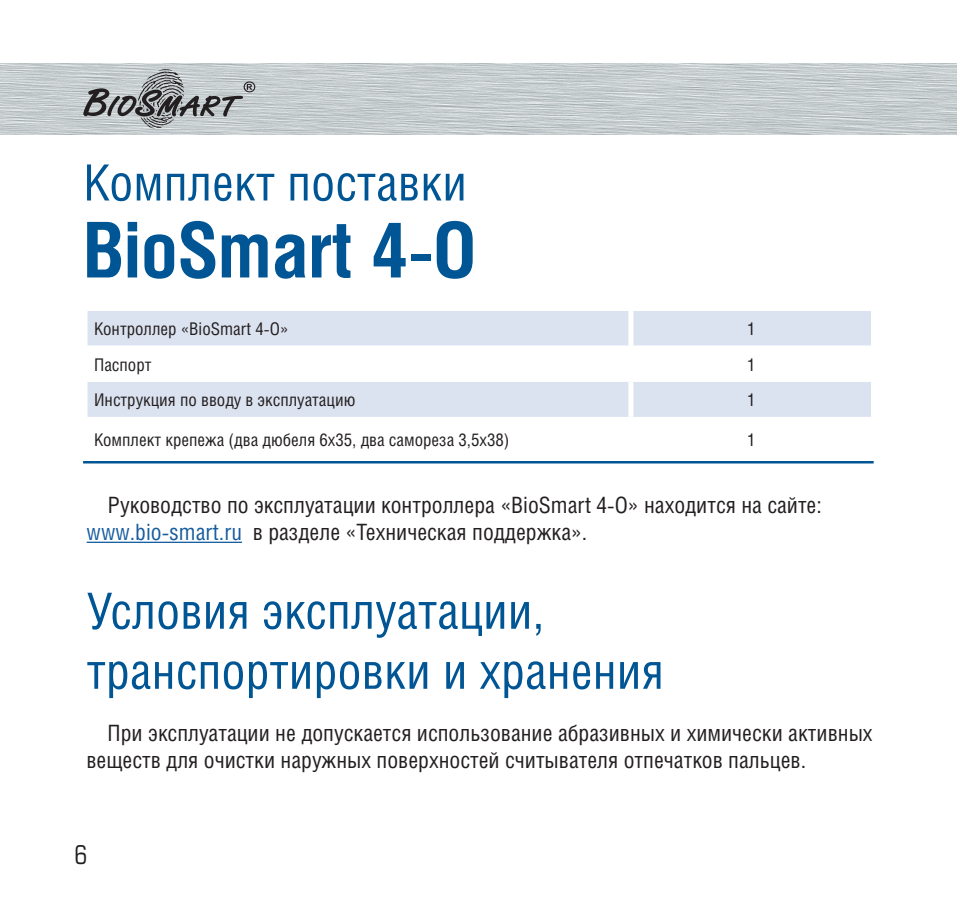
<style>
.page{position:relative;width:957px;height:922px;background:#fff}
.page>*{position:absolute;margin:0;border:0;box-sizing:border-box;transform-origin:0 0}
.t1{font:700 77px "Helios Cond";color:#005594}
.t2{font:50px/60px "Helios Cond";color:#005594}
.t3{font:25px "Europe Cond";color:#231f20}
.t4{font:22.5px/27px "Helios Cond";color:#231f20}
.t5{font:17.5px "Helios Cond";color:#231f20}
.s1{color:#175d9e}
</style>
<div class="page">
<img style="left:0;top:64px;width:957px;height:71px">
<svg style="left:83px;top:69px;width:172px;height:59px;background:#a4a8aa"></svg>
<svg style="left:88px;top:311px;width:783px;height:106px;fill:#dce3f0"></svg>
<hr style="left:87px;top:345px;width:541px;height:1px;background:#fff">
<hr style="left:633px;top:345px;width:239px;height:1px;background:#fff">
<hr style="left:87px;top:381px;width:541px;height:1px;background:#fff">
<hr style="left:633px;top:381px;width:239px;height:1px;background:#fff">
<div style="left:628px;top:311px;width:5px;height:35px;background:#fff"></div>
<div style="left:628px;top:346px;width:5px;height:35px;background:#fff"></div>
<div style="left:628px;top:381px;width:5px;height:36px;background:#fff"></div>
<hr style="left:87px;top:541px;width:155px;height:2px;background:#175d9e">
<hr style="left:83px;top:461px;width:790px;height:2px;background:#005594">
<p class="t2" style="left:83px;top:152px;width:385px">Комплект поставки</p>
<p class="t1" style="left:83px;top:204px;width:394px">BioSmart 4-O</p>
<p class="t5" style="left:94px;top:318px;width:196px">Контроллер «BioSmart 4-O»</p>
<p class="t5" style="left:747px;top:318px;width:10px">1</p>
<p class="t5" style="left:94px;top:354px;width:59px">Паспорт</p>
<p class="t5" style="left:747px;top:354px;width:10px">1</p>
<p class="t5" style="left:94px;top:389px;width:263px">Инструкция по вводу в эксплуатацию</p>
<p class="t5" style="left:747px;top:389px;width:10px">1</p>
<p class="t5" style="left:94px;top:429px;width:417px">Комплект крепежа (два дюбеля 6х35, два самореза 3,5х38)</p>
<p class="t5" style="left:747px;top:429px;width:10px">1</p>
<p class="t4" style="left:87px;top:491px;width:737px;text-indent:21px">Руководство по эксплуатации контроллера «BioSmart 4-O» находится на сайте: <span class="s1">www.bio-smart.ru</span> в разделе «Техническая поддержка».</p>
<p class="t2" style="left:87px;top:580px;width:579px">Условия эксплуатации, транспортировки и хранения</p>
<p class="t4" style="left:86px;top:719px;width:787px;text-indent:21px">При эксплуатации не допускается использование абразивных и химически активных веществ для очистки наружных поверхностей считывателя отпечатков пальцев.</p>
<p class="t3" style="left:74px;top:839px;width:14px">6</p>
</div>
